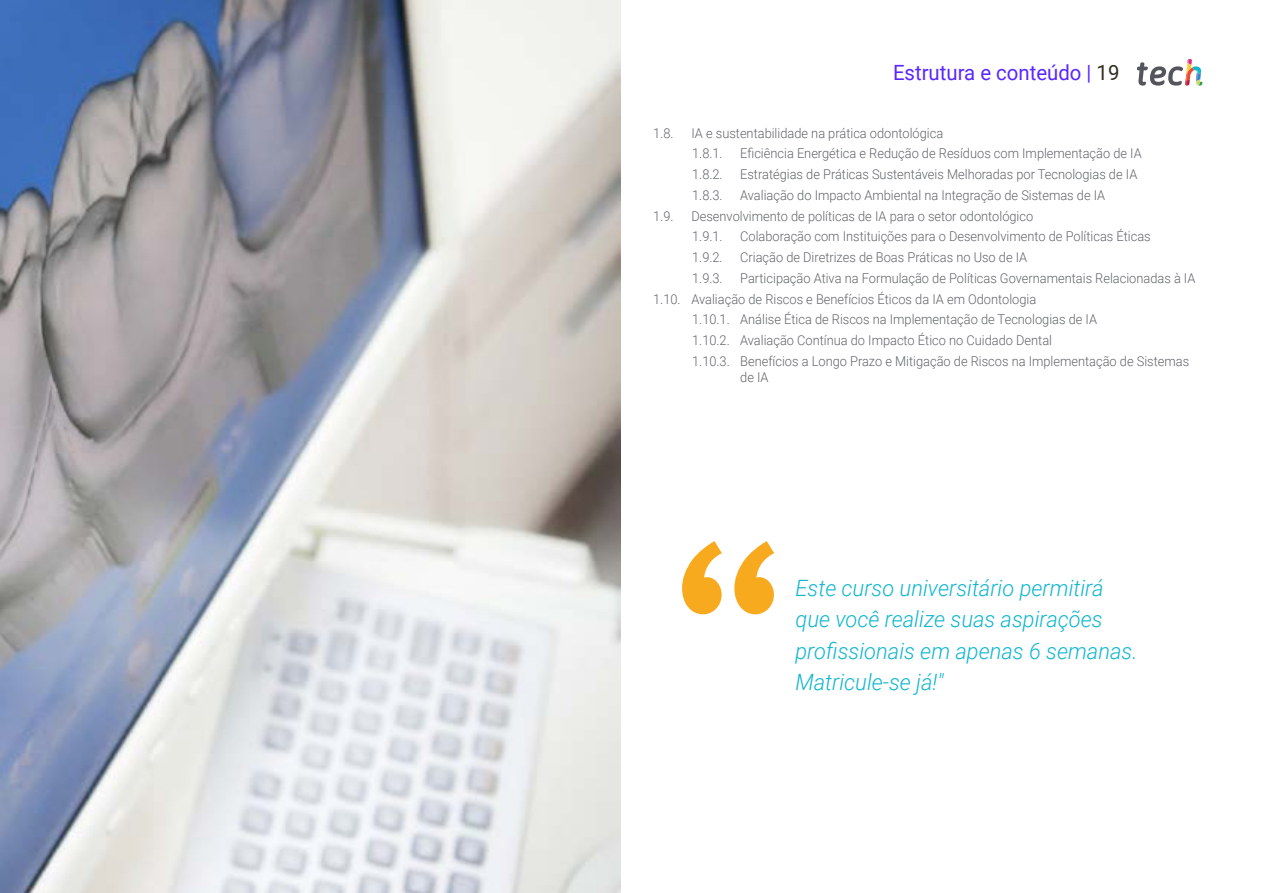
<style>
.page{position:relative;width:1263px;height:893px;background:#fff}
.page>*{position:absolute;margin:0;border:0;box-sizing:border-box;transform-origin:0 0}
.t1{font:italic 300 22.5px/31.5px "Roboto";color:#0fb6cf}
.t2{font:21px "Roboto";color:#5927ff}
.t3{font:300 13.5px/20.7px "Roboto";color:#61646a;scale:.95 1}
.s1{color:#312e20}
</style>
<div class="page">
<img style="left:0;top:0;width:621px;height:893px">
<svg style="left:682px;top:541px;width:92px;height:73px"></svg>
<svg style="left:1137px;top:59px;width:65px;height:27px"></svg>
<h2 class="t2" style="left:893px;top:57px;width:228px">Estrutura e conteúdo | <span class="s1">19</span></h2>
<p class="t3" style="left:653px;top:122px;width:23px">1.8.</p>
<p class="t3" style="left:691px;top:122px;width:266px">IA e sustentabilidade na prática odontológica<br>1.8.1.</p>
<p class="t3" style="left:740px;top:143px;width:424px">Eficiência Energética e Redução de Resíduos com Implementação de IA</p>
<p class="t3" style="left:692px;top:164px;width:34px">1.8.2.</p>
<p class="t3" style="left:740px;top:164px;width:420px">Estratégias de Práticas Sustentáveis Melhoradas por Tecnologias de IA</p>
<p class="t3" style="left:692px;top:184px;width:34px">1.8.3.</p>
<p class="t3" style="left:740px;top:184px;width:386px">Avaliação do Impacto Ambiental na Integração de Sistemas de IA</p>
<p class="t3" style="left:653px;top:205px;width:23px">1.9.</p>
<p class="t3" style="left:691px;top:205px;width:361px">Desenvolvimento de políticas de IA para o setor odontológico<br>1.9.1.</p>
<p class="t3" style="left:740px;top:226px;width:434px">Colaboração com Instituições para o Desenvolvimento de Políticas Éticas</p>
<p class="t3" style="left:692px;top:247px;width:34px">1.9.2.</p>
<p class="t3" style="left:740px;top:247px;width:304px">Criação de Diretrizes de Boas Práticas no Uso de IA</p>
<p class="t3" style="left:692px;top:267px;width:34px">1.9.3.</p>
<p class="t3" style="left:740px;top:267px;width:481px">Participação Ativa na Formulação de Políticas Governamentais Relacionadas à IA</p>
<p class="t3" style="left:653px;top:288px;width:405px">1.10. Avaliação de Riscos e Benefícios Éticos da IA em Odontologia</p>
<p class="t3" style="left:692px;top:309px;width:428px">1.10.1. Análise Ética de Riscos na Implementação de Tecnologias de IA</p>
<p class="t3" style="left:692px;top:330px;width:380px">1.10.2. Avaliação Contínua do Impacto Ético no Cuidado Dental</p>
<p class="t3" style="left:692px;top:350px;width:525px">1.10.3. Benefícios a Longo Prazo e Mitigação de Riscos na Implementação de Sistemas</p>
<p class="t3" style="left:740px;top:367px;width:31px">de IA</p>
<h1 class="t1" style="left:795px;top:571px;width:344px">Este curso universitário permitirá que você realize suas aspirações profissionais em apenas 6 semanas.<br>Matricule-se já!"</h1>
</div>
